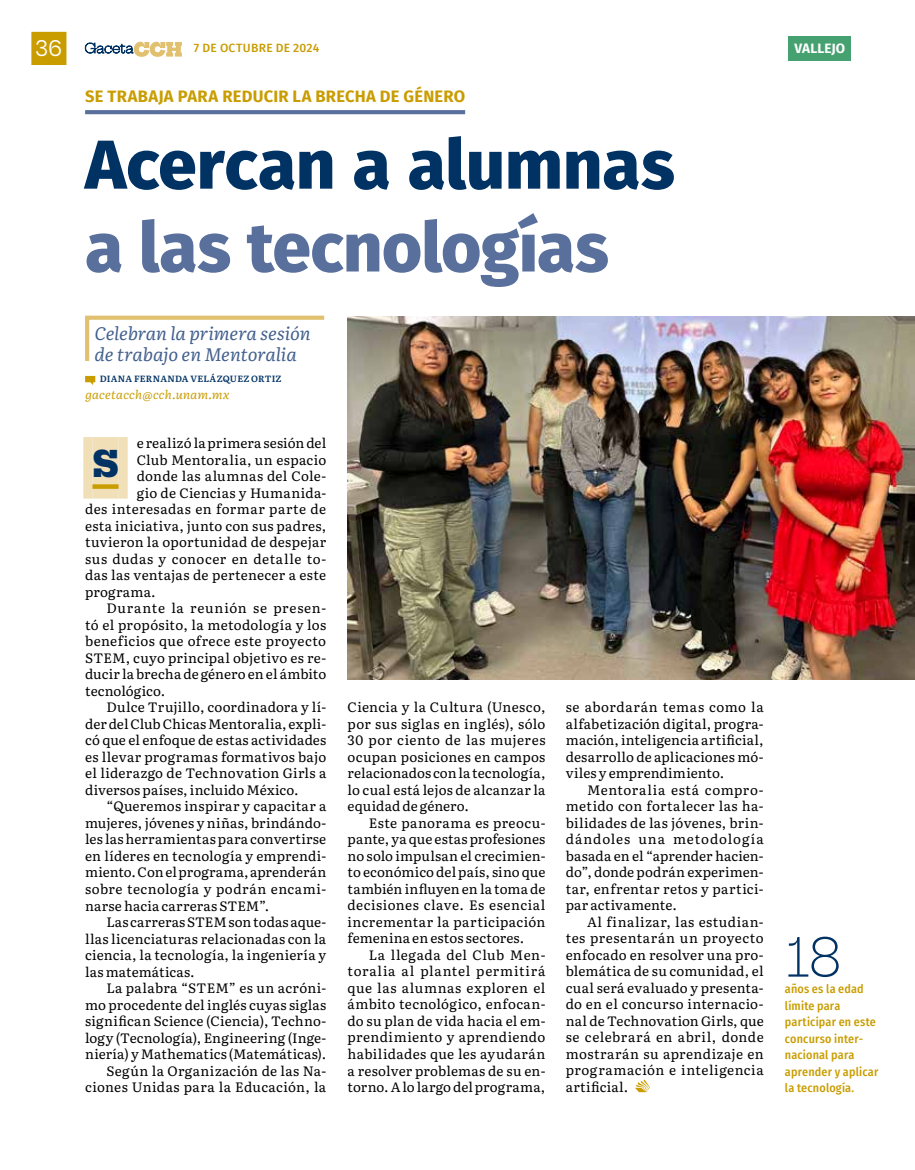
<style>
.page{position:relative;width:915px;height:1170px;background:#fff}
.page>*{position:absolute;margin:0;border:0;box-sizing:border-box;transform-origin:0 0}
.t1{font:800 69px "Fira Sans";color:#003263}
.t2{font:800 69px "Fira Sans";letter-spacing:-.01em;color:#5a709c}
.t3{font:300 52.5px "Hepta Slab";color:#003263}
.t4{font:800 35.4px "Hepta Slab";color:#003263}
.t5{font:21px "Hepta Slab";color:#fff}
.t6{font:italic 18px/20.7px "Literata 18 pt";color:#425f8d}
.t7{font:700 16.5px "Fira Sans";letter-spacing:.015em;color:#c99d00}
.t8{font:13.5px/16.5px "Literata 18 pt";letter-spacing:.02em;color:#000;text-align:justify}
.t9{font:13.5px "Literata 18 pt";color:#000}
.t10{font:13.5px "Literata 18 pt";letter-spacing:.04em;color:#000}
.t11{font:13.5px "Literata 18 pt";letter-spacing:.045em;color:#000}
.t12{font:13.5px "Literata 18 pt";letter-spacing:.06em;color:#000}
.t13{font:700 13.5px "Fira Sans";letter-spacing:.005em;color:#fff}
.t14{font:500 12px/16.5px "Fira Sans Condensed";letter-spacing:.015em;color:#c99d00}
.t15{font:italic 12px "Literata 18 pt";color:#c99d00}
.t16{font:500 12px "Fira Sans";letter-spacing:.025em;color:#c99d00}
.t17{font:600 9px "Literata 18 pt";letter-spacing:.02em;color:#003263}
</style>
<div class="page">
<img style="left:347px;top:316px;width:567px;height:363px">
<svg style="left:85px;top:110px;width:380px;height:4px;fill:#5a709c"></svg>
<svg style="left:85px;top:315px;width:240px;height:46px"></svg>
<div style="left:83px;top:437px;width:9px;height:61px;background:#f1dfb8"></div>
<div style="left:92px;top:437px;width:26px;height:61px;background:#f1dfb8"></div>
<div style="left:118px;top:437px;width:10px;height:61px;background:#f1dfb8"></div>
<svg style="left:85px;top:376px;width:10px;height:9px"></svg>
<div style="left:92px;top:484px;width:26px;height:5px;background:#c99d00"></div>
<svg style="left:635px;top:1079px;width:14px;height:13px"></svg>
<svg style="left:85px;top:41px;width:97px;height:16px"></svg>
<div style="left:31px;top:32px;width:35px;height:33px;background:#c99d00"></div>
<div style="left:788px;top:36px;width:62px;height:24px;background:#46a170"></div>
<h3 class="t5" style="left:36px;top:31px;width:28px">36</h3>
<p class="t16" style="left:194px;top:39px;width:127px">7 DE OCTUBRE DE 2024</p>
<p class="t13" style="left:794px;top:37px;width:52px">VALLEJO</p>
<p class="t7" style="left:85px;top:82px;width:381px">SE TRABAJA PARA REDUCIR LA BRECHA DE GÉNERO</p>
<h1 class="t1" style="left:85px;top:104px;width:591px">Acercan a alumnas</h1>
<h1 class="t2" style="left:85px;top:187px;width:525px">a las tecnologías</h1>
<h3 class="t6" style="left:94px;top:322px;width:219px">Celebran la primera sesión de trabajo en Mentoralia</h3>
<p class="t17" style="left:100px;top:372px;width:183px">DIANA FERNANDA VELÁZQUEZ ORTIZ</p>
<p class="t15" style="left:85px;top:385px;width:147px">gacetacch@cch.unam.mx</p>
<p class="t8" style="left:137px;top:434px;width:191px">e realizó la primera sesión del</p>
<p class="t8" style="left:137px;top:450px;width:191px">Club Mentoralia, un espacio</p>
<p class="t8" style="left:137px;top:467px;width:191px">donde las alumnas del Cole-</p>
<p class="t8" style="left:137px;top:483px;width:191px">gio de Ciencias y Humanida-</p>
<p class="t8" style="left:85px;top:500px;width:242px">des interesadas en formar parte de</p>
<p class="t8" style="left:85px;top:516px;width:242px">esta iniciativa, junto con sus padres,</p>
<p class="t8" style="left:85px;top:533px;width:242px">tuvieron la oportunidad de despejar</p>
<p class="t11" style="left:85px;top:548px;width:242px">sus dudas y conocer en detalle to-</p>
<p class="t8" style="left:85px;top:566px;width:242px">das las ventajas de pertenecer a este</p>
<p class="t8" style="left:85px;top:582px;width:72px">programa.</p>
<p class="t12" style="left:106px;top:598px;width:221px">Durante la reunión se presen-</p>
<p class="t8" style="left:85px;top:615px;width:242px">tó el propósito, la metodología y los</p>
<p class="t8" style="left:85px;top:632px;width:242px">beneficios que ofrece este proyecto</p>
<p class="t8" style="left:85px;top:648px;width:242px">STEM, cuyo principal objetivo es re-</p>
<p class="t8" style="left:85px;top:665px;width:242px">ducir la brecha de género en el ámbito</p>
<p class="t8" style="left:85px;top:681px;width:82px">tecnológico.</p>
<p class="t8" style="left:106px;top:698px;width:221px">Dulce Trujillo, coordinadora y lí-</p>
<p class="t8" style="left:85px;top:714px;width:242px">der del Club Chicas Mentoralia, expli-</p>
<p class="t8" style="left:85px;top:731px;width:242px">có que el enfoque de estas actividades</p>
<p class="t8" style="left:85px;top:747px;width:242px">es llevar programas formativos bajo</p>
<p class="t8" style="left:85px;top:764px;width:242px">el liderazgo de Technovation Girls a</p>
<p class="t8" style="left:85px;top:780px;width:215px">diversos países, incluido México.</p>
<p class="t8" style="left:106px;top:797px;width:221px">“Queremos inspirar y capacitar a</p>
<p class="t8" style="left:85px;top:813px;width:242px">mujeres, jóvenes y niñas, brindándo-</p>
<p class="t8" style="left:85px;top:830px;width:242px">les las herramientas para convertirse</p>
<p class="t8" style="left:85px;top:846px;width:242px">en líderes en tecnología y emprendi-</p>
<p class="t9" style="left:85px;top:862px;width:242px">miento. Con el programa, aprenderán</p>
<p class="t10" style="left:85px;top:878px;width:242px">sobre tecnología y podrán encami-</p>
<p class="t8" style="left:85px;top:896px;width:186px">narse hacia carreras STEM”.</p>
<p class="t8" style="left:106px;top:912px;width:221px">Las carreras STEM son todas aque-</p>
<p class="t8" style="left:85px;top:929px;width:242px">llas licenciaturas relacionadas con la</p>
<p class="t8" style="left:85px;top:945px;width:242px">ciencia, la tecnología, la ingeniería y</p>
<p class="t8" style="left:85px;top:962px;width:111px">las matemáticas.</p>
<p class="t8" style="left:106px;top:978px;width:221px">La palabra “STEM” es un acróni-</p>
<p class="t8" style="left:85px;top:995px;width:242px">mo procedente del inglés cuyas siglas</p>
<p class="t8" style="left:85px;top:1011px;width:242px">significan Science (Ciencia), Techno-</p>
<p class="t8" style="left:85px;top:1028px;width:242px">logy (Tecnología), Engineering (Inge-</p>
<p class="t8" style="left:85px;top:1044px;width:242px">niería) y Mathematics (Matemáticas).</p>
<p class="t8" style="left:106px;top:1061px;width:221px">Según la Organización de las Na-</p>
<p class="t8" style="left:85px;top:1077px;width:242px">ciones Unidas para la Educación, la</p>
<h3 class="t4" style="left:92px;top:434px;width:28px">S</h3>
<p class="t8" style="left:347px;top:698px;width:199px">Ciencia y la Cultura (Unesco, por sus siglas en inglés), sólo 30 por ciento de las mujeres ocupan posiciones en campos relacionados con la tecnología, lo cual está lejos de alcanzar la equidad de género.</p>
<p class="t8" style="left:347px;top:813px;width:199px;text-indent:21px">Este panorama es preocu&shy;pante, ya que estas profesiones no solo impulsan el crecimien&shy;to económico del país, sino que también influyen en la toma de decisiones clave. Es esencial incrementar la participación femenina en estos sectores.</p>
<p class="t8" style="left:347px;top:945px;width:199px;text-indent:21px">La llegada del Club Men&shy;toralia al plantel permitirá que las alumnas exploren el ámbito tecnológico, enfocan&shy;do su plan de vida hacia el em&shy;prendimiento y aprendiendo habilidades que les ayudarán a resolver problemas de su en&shy;torno. A lo largo del programa,</p>
<p class="t8" style="left:565px;top:698px;width:199px">se abordarán temas como la alfabetización digital, progra&shy;mación, inteligencia artificial, desarrollo de aplicaciones mó&shy;viles y emprendimiento.</p>
<p class="t8" style="left:565px;top:780px;width:199px;text-indent:21px">Mentoralia está compro&shy;metido con fortalecer las ha&shy;bilidades de las jóvenes, brin&shy;dándoles una metodología basada en el “aprender hacien&shy;do”, donde podrán experimen&shy;tar, enfrentar retos y partici&shy;par activamente.</p>
<p class="t8" style="left:565px;top:912px;width:199px;text-indent:21px">Al finalizar, las estudian&shy;tes presentarán un proyecto enfocado en resolver una pro&shy;blemática de su comunidad, el cual será evaluado y presenta&shy;do en el concurso internacio&shy;nal de Technovation Girls, que se celebrará en abril, donde mostrarán su aprendizaje en programación e inteligencia artificial.</p>
<h2 class="t3" style="left:784px;top:912px;width:58px">18</h2>
<p class="t14" style="left:784px;top:980px;width:95px">años es la edad límite para participar en este concurso inter&shy;nacional para aprender y aplicar la tecnología.</p>
</div>
